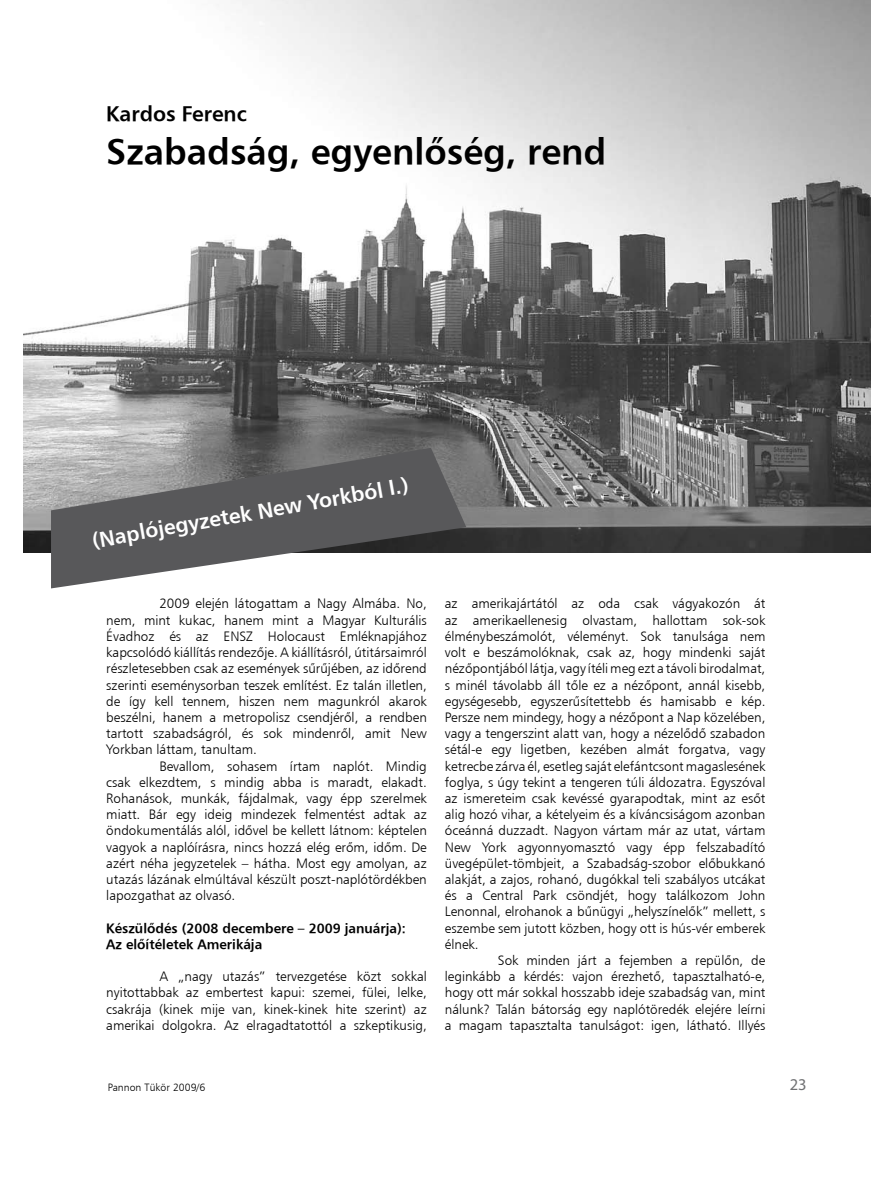
<style>
.page{position:relative;width:893px;height:1191px;background:#fff}
.page>*{position:absolute;margin:0;border:0;box-sizing:border-box;transform-origin:0 0}
.t1{font:36px "H Humanist 777 BT Bold";color:#000}
.t2{font:21px "H Humanist 777 BT Bold";color:#fff}
.t3{font:21px "H Humanist 777 BT Bold";color:#000}
.t4{font:16.5px "Myriad Pro";color:#707173}
.t5{font:13.5px/16.2px "H Humanist 777 Lt BT";color:#000;text-align:justify}
.t6{font:13.5px/16.2px "H Humanist 777 BT Bold";color:#000}
.t7{font:10.5px "H Humanist 777 Lt BT";color:#000}
</style>
<div class="page">
<img style="left:23px;top:0;width:847px;height:552px">
<svg style="left:51px;top:448px;width:415px;height:140px;fill:#58585a"></svg>
<h2 class="t3" style="left:106px;top:101px;width:142px">Kardos Ferenc</h2>
<h1 class="t1" style="left:106px;top:129px;width:502px">Szabadság, egyenlőség, rend</h1>
<h2 class="t2" style="left:90px;top:527px;width:323px;rotate:-10deg">(Naplójegyzetek New Yorkból I.)</h2>
<p class="t5" style="left:106px;top:595px;width:322px;text-indent:53px">2009 elején látogattam a Nagy Almába. No, nem, mint kukac, hanem mint a Magyar Kulturális Évadhoz és az ENSZ Holocaust Emléknapjához kapcsolódó kiállítás rendezője. A kiállításról, útitársaimról részletesebben csak az események sűrűjében, az időrend szerinti eseménysorban teszek említést. Ez talán illetlen, de így kell tennem, hiszen nem magunkról akarok beszélni, hanem a metropolisz csendjéről, a rendben tartott szabadságról, és sok mindenről, amit New Yorkban láttam, tanultam.</p>
<p class="t5" style="left:106px;top:757px;width:322px;text-indent:53px">Bevallom, sohasem írtam naplót. Mindig csak elkezdtem, s mindig abba is maradt, elakadt.<br>Rohanások, munkák, fájdalmak, vagy épp szerelmek miatt. Bár egy ideig mindezek felmentést adtak az öndokumentálás alól, idővel be kellett látnom: képtelen vagyok a naplóírásra, nincs hozzá elég erőm, időm. De azért néha jegyzetelek – hátha. Most egy amolyan, az utazás lázának elmúltával készült poszt-naplótördékben lapozgathat az olvasó.</p>
<p class="t6" style="left:106px;top:919px;width:301px">Készülődés (2008 decembere – 2009 januárja):<br>Az előítéletek Amerikája</p>
<p class="t5" style="left:106px;top:968px;width:322px;text-indent:53px">A „nagy utazás” tervezgetése közt sokkal nyitottabbak az embertest kapui: szemei, fülei, lelke, csakrája (kinek mije van, kinek-kinek hite szerint) az amerikai dolgokra. Az elragadtatottól a szkeptikusig,</p>
<p class="t5" style="left:445px;top:595px;width:322px">az amerikajártától az oda csak vágyakozón át az amerikaellenesig olvastam, hallottam sok-sok élménybeszámolót, véleményt. Sok tanulsága nem volt e beszámolóknak, csak az, hogy mindenki saját nézőpontjából látja, vagy ítéli meg ezt a távoli birodalmat, s minél távolabb áll tőle ez a nézőpont, annál kisebb, egységesebb, egyszerűsítettebb és hamisabb e kép.<br>Persze nem mindegy, hogy a nézőpont a Nap közelében, vagy a tengerszint alatt van, hogy a nézelődő szabadon sétál-e egy ligetben, kezében almát forgatva, vagy ketrecbe zárva él, esetleg saját elefántcsont magaslesének foglya, s úgy tekint a tengeren túli áldozatra. Egyszóval az ismereteim csak kevéssé gyarapodtak, mint az esőt alig hozó vihar, a kételyeim és a kíváncsiságom azonban óceánná duzzadt. Nagyon vártam már az utat, vártam New York agyonnyomasztó vagy épp felszabadító üvegépület-tömbjeit, a Szabadság-szobor előbukkanó alakját, a zajos, rohanó, dugókkal teli szabályos utcákat és a Central Park csöndjét, hogy találkozom John Lenonnal, elrohanok a bűnügyi „helyszínelők” mellett, s eszembe sem jutott közben, hogy ott is hús-vér emberek élnek.</p>
<p class="t5" style="left:445px;top:952px;width:322px;text-indent:53px">Sok minden járt a fejemben a repülőn, de leginkább a kérdés: vajon érezhető, tapasztalható-e, hogy ott már sokkal hosszabb ideje szabadság van, mint nálunk? Talán bátorság egy naplótöredék elejére leírni a magam tapasztalta tanulságot: igen, látható. Illyés</p>
<p class="t7" style="left:108px;top:1080px;width:99px">Pannon Tükör 2009/6</p>
<p class="t4" style="left:790px;top:1074px;width:18px">23</p>
</div>
